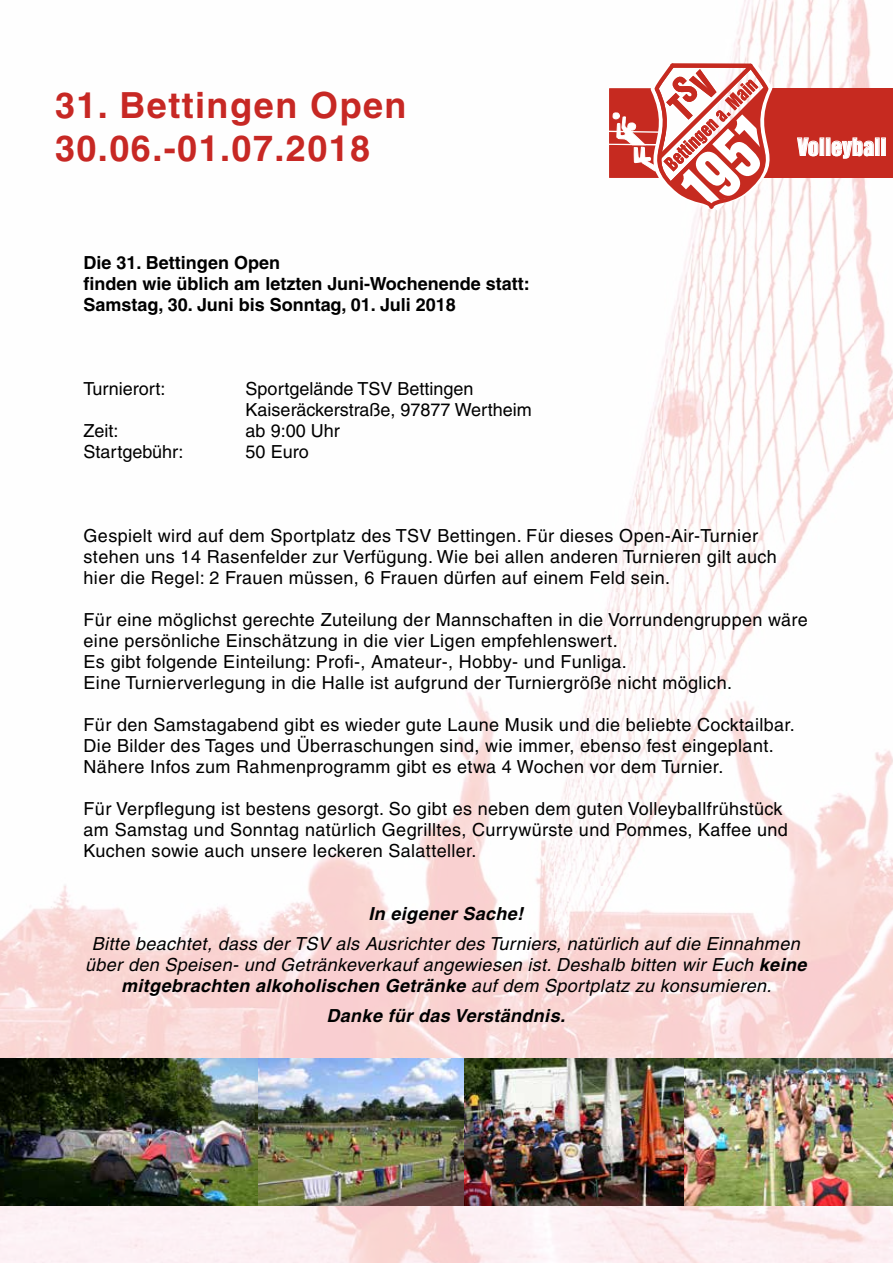
<style>
.page{position:relative;width:893px;height:1263px;background:#fff}
.page>*{position:absolute;margin:0;border:0;box-sizing:border-box;transform-origin:0 0}
.t1{font:700 36px/43.2px "Helvetica LT";letter-spacing:.04em;color:#c72824}
.t2{font:22.05px "Helvetica Inserat LT";color:#fff}
.t3{font:18px/21px "Helvetica LT";letter-spacing:.02em;color:#000}
.t4{font:italic 18px/21px "Helvetica LT";letter-spacing:.02em;color:#000;text-align:center}
.t5{font:700 18px/21px "Helvetica LT";color:#000}
.t6{font:18px/21px "Helvetica LT";color:#000}
.t7{font:italic 700 18px "Helvetica LT";letter-spacing:.02em;color:#000}
.s1{font-weight:700}
</style>
<div class="page">
<img style="left:0;top:0;width:893px;height:1263px">
<img style="left:258px;top:1059px;width:635px;height:147px">
<img style="left:0;top:1059px;width:258px;height:147px">
<div style="left:763px;top:88px;width:130px;height:90px;background:#c62a20"></div>
<div style="left:826px;top:138px;width:4px;height:18px;border:1px solid #fff"></div>
<svg style="left:831px;top:137px;width:43px;height:22px"></svg>
<div style="left:875px;top:138px;width:4px;height:18px;border:1px solid #fff"></div>
<div style="left:881px;top:138px;width:5px;height:18px;border:1px solid #fff"></div>
<svg style="left:600px;top:63px;width:218px;height:148px"></svg>
<h1 class="t1" style="left:55px;top:83px;width:353px">31. Bettingen Open<br>30.06.-01.07.2018</h1>
<p class="t5" style="left:84px;top:252px;width:448px">Die 31. Bettingen Open<br>finden wie üblich am letzten Juni-Wochenende statt:<br>Samstag, 30. Juni bis Sonntag, 01. Juli 2018</p>
<p class="t6" style="left:84px;top:378px;width:84px">Turnierort:</p>
<p class="t6" style="left:246px;top:378px;width:288px">Sportgelände TSV Bettingen<br>Kaiseräckerstraße, 97877 Wertheim</p>
<p class="t3" style="left:84px;top:420px;width:37px">Zeit:</p>
<p class="t3" style="left:246px;top:420px;width:96px">ab 9:00 Uhr</p>
<p class="t6" style="left:84px;top:441px;width:101px">Startgebühr:</p>
<p class="t3" style="left:246px;top:441px;width:65px">50 Euro</p>
<p class="t2" style="left:797px;top:134px;width:91px">Volleyball</p>
<p class="t3" style="left:84px;top:525px;width:695px">Gespielt wird auf dem Sportplatz des TSV Bettingen. Für dieses Open-Air-Turnier stehen uns 14 Rasenfelder zur Verfügung. Wie bei allen anderen Turnieren gilt auch hier die Regel: 2 Frauen müssen, 6 Frauen dürfen auf einem Feld sein.</p>
<p class="t3" style="left:84px;top:609px;width:726px">Für eine möglichst gerechte Zuteilung der Mannschaften in die Vorrundengruppen wäre eine persönliche Einschätzung in die vier Ligen empfehlenswert.<br>Es gibt folgende Einteilung: Profi-, Amateur-, Hobby- und Funliga.<br>Eine Turnierverlegung in die Halle ist aufgrund der Turniergröße nicht möglich.</p>
<p class="t3" style="left:84px;top:714px;width:713px">Für den Samstagabend gibt es wieder gute Laune Musik und die beliebte Cocktailbar.<br>Die Bilder des Tages und Überraschungen sind, wie immer, ebenso fest eingeplant.<br>Nähere Infos zum Rahmenprogramm gibt es etwa 4 Wochen vor dem Turnier.</p>
<p class="t3" style="left:84px;top:798px;width:706px">Für Verpflegung ist bestens gesorgt. So gibt es neben dem guten Volleyballfrühstück am Samstag und Sonntag natürlich Gegrilltes, Currywürste und Pommes, Kaffee und<br>Kuchen sowie auch unsere leckeren Salatteller.</p>
<p class="t7" style="left:368px;top:903px;width:156px">In eigener Sache!</p>
<p class="t4" style="left:85px;top:933px;width:723px">Bitte beachtet, dass der TSV als Ausrichter des Turniers, natürlich auf die Einnahmen über den Speisen- und Getränkeverkauf angewiesen ist. Deshalb bitten wir Euch <span class="s1">keine mitgebrachten alkoholischen Getränke</span> auf dem Sportplatz zu konsumieren.</p>
<p class="t7" style="left:327px;top:1005px;width:240px">Danke für das Verständnis.</p>
</div>
